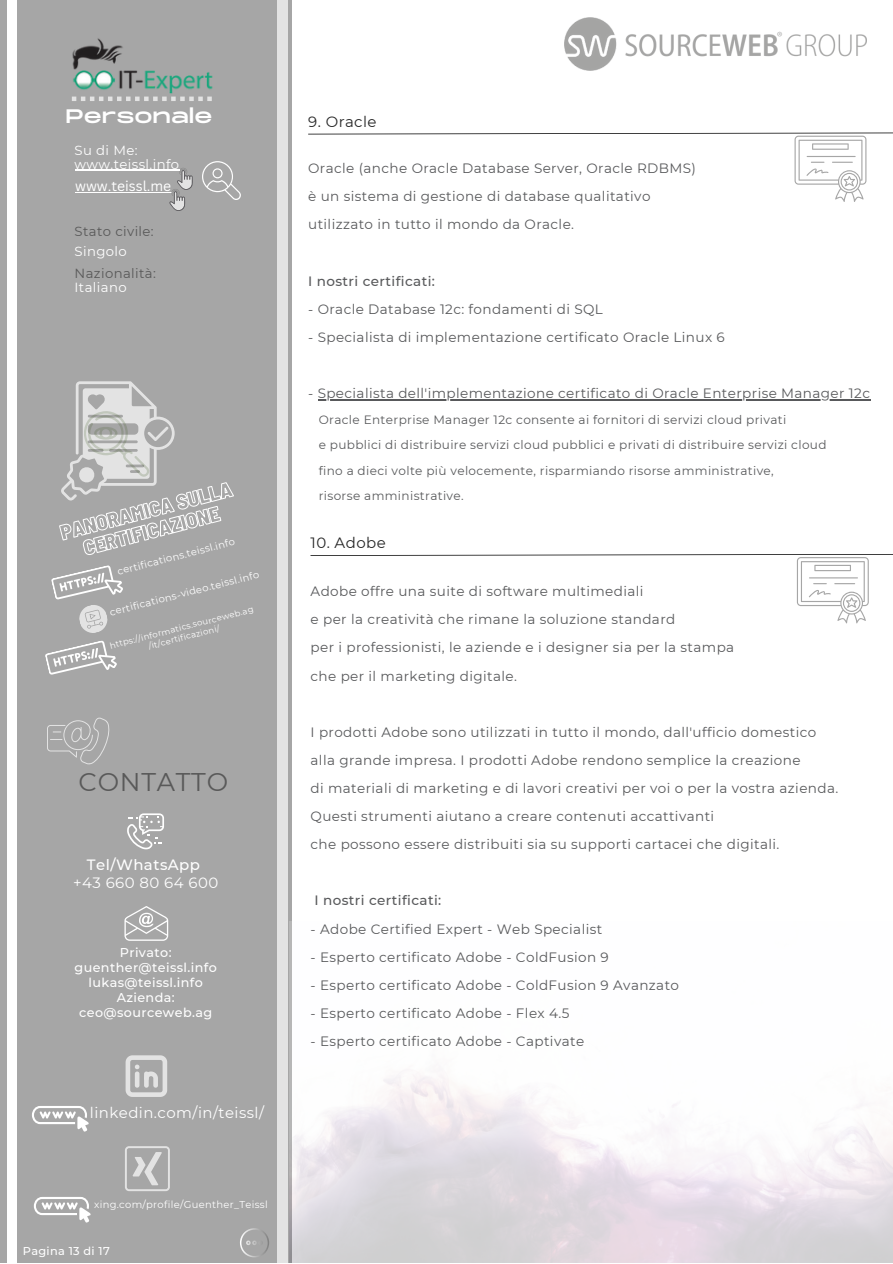
<style>
.page{position:relative;width:893px;height:1264px;background:#fff}
.page>*{position:absolute;margin:0;border:0;box-sizing:border-box;transform-origin:0 0}
.t1{font:25.5px "Montserrat";letter-spacing:.03em;color:#595959}
.t2{font:19.5px "Monument Extended";letter-spacing:.03em;color:#fff}
.t3{font:15px "Montserrat";letter-spacing:.03em;color:#fff}
.t4{font:500 15px "Montserrat";letter-spacing:.03em;color:#fff}
.t5{font:15px "Montserrat";letter-spacing:.03em;color:#262626}
.t6{font:13.95px "Canva Sans";color:#fff}
.t7{font:13.5px/28px "Montserrat";letter-spacing:.03em;color:#58595b}
.t8{font:500 13.5px "Montserrat";letter-spacing:.03em;color:#58595b}
.t9{font:13.2px/14.2px "Montserrat";letter-spacing:.03em;color:#fff}
.t10{font:13.2px "Montserrat";letter-spacing:.03em;color:#595959}
.t11{font:500 12.75px/14.9px "Montserrat";letter-spacing:.03em;color:#fff;text-align:center}
.t12{font:12px/25px "Montserrat";letter-spacing:.03em;color:#58595b}
.t13{font:500 11.4px "Montserrat";letter-spacing:.03em;color:#fff}
.t14{font:10.05px "Montserrat";color:#fff}
.t15{font:9.9px "Montserrat";letter-spacing:.03em;color:#fff}
.t16{font:8.55px/9.9px "Montserrat";color:#fff;text-align:center}
</style>
<div class="page">
<div style="left:0;top:0;width:291px;height:1262px;background:#a6a6a6"></div>
<svg style="left:47px;top:717px;width:62px;height:47px"></svg>
<img style="left:72px;top:38px;width:141px;height:56px">
<svg style="left:72px;top:97px;width:140px;height:4px"></svg>
<svg style="left:240px;top:1228px;width:29px;height:30px"></svg>
<svg style="left:202px;top:161px;width:39px;height:39px"></svg>
<hr style="left:75px;top:192px;width:96px;height:1px;background:#fff">
<svg style="left:169px;top:168px;width:24px;height:43px"></svg>
<svg style="left:126px;top:1055px;width:41px;height:41px"></svg>
<svg style="left:32px;top:1106px;width:57px;height:25px"></svg>
<svg style="left:34px;top:1197px;width:57px;height:25px"></svg>
<svg style="left:125px;top:1146px;width:45px;height:45px"></svg>
<div style="left:7px;top:0;width:9px;height:1262px;background:#fff"></div>
<div style="left:277px;top:0;width:10px;height:1262px;background:#e3e3e3"></div>
<img style="left:564px;top:18px;width:301px;height:53px">
<hr style="left:317px;top:399px;width:553px;height:1px;background:#58595b">
<svg style="left:308px;top:132px;width:584px;height:70px"></svg>
<img style="left:289px;top:921px;width:603px;height:341px">
<svg style="left:310px;top:554px;width:582px;height:69px"></svg>
<svg style="left:127px;top:813px;width:37px;height:36px"></svg>
<svg style="left:124px;top:906px;width:44px;height:34px"></svg>
<svg style="left:45px;top:381px;width:189px;height:294px"></svg>
<hr style="left:75px;top:170px;width:104px;height:1px;background:#fff">
<h2 class="t2" style="left:66px;top:105px;width:148px">Personale</h2>
<p class="t9" style="left:75px;top:143px;width:106px">Su di Me: www.teissl.info</p>
<p class="t6" style="left:75px;top:176px;width:98px">www.teissl.me</p>
<p class="t10" style="left:75px;top:223px;width:81px">Stato civile:</p>
<p class="t9" style="left:75px;top:244px;width:54px">Singolo</p>
<p class="t10" style="left:75px;top:265px;width:83px">Nazionalità:</p>
<p class="t9" style="left:75px;top:280px;width:53px">Italiano</p>
<p class="t14" style="left:116px;top:565px;width:122px;rotate:-14deg">certifications.teissl.info</p>
<p class="t14" style="left:108px;top:605px;width:155px;rotate:-14deg">certifications-video.teissl.info</p>
<p class="t16" style="left:109px;top:640px;width:149px;rotate:-14deg">https://informatics.sourceweb.ag /it/certificazioni/</p>
<h1 class="t1" style="left:79px;top:766px;width:151px">CONTATTO</h1>
<p class="t4" style="left:87px;top:855px;width:115px">Tel/WhatsApp</p>
<p class="t3" style="left:73px;top:873px;width:147px">+43 660 80 64 600</p>
<p class="t4" style="left:87px;top:864px;width:115px">Tel/WhatsApp</p>
<p class="t3" style="left:73px;top:882px;width:147px">+43 660 80 64 600</p>
<p class="t11" style="left:74px;top:945px;width:144px">Privato: guenther@teissl.info lukas@teissl.info<br>Azienda: ceo@sourceweb.ag</p>
<p class="t3" style="left:90px;top:1103px;width:175px">linkedin.com/in/teissl/</p>
<p class="t15" style="left:94px;top:1198px;width:175px">xing.com/profile/Guenther_Teissl</p>
<p class="t13" style="left:23px;top:1243px;width:88px">Pagina 13 di 17</p>
<p class="t5" style="left:308px;top:112px;width:70px">9. Oracle</p>
<p class="t7" style="left:308px;top:154px;width:389px">Oracle (anche Oracle Database Server, Oracle RDBMS) è un sistema di gestione di database qualitativo utilizzato in tutto il mondo da Oracle.</p>
<p class="t8" style="left:308px;top:272px;width:128px">I nostri certificati:</p>
<p class="t7" style="left:308px;top:295px;width:296px">- Oracle Database 12c: fondamenti di SQL</p>
<p class="t7" style="left:308px;top:323px;width:418px">- Specialista di implementazione certificato Oracle Linux 6</p>
<p class="t7" style="left:308px;top:379px;width:563px">- Specialista dell'implementazione certificato di Oracle Enterprise Manager 12c</p>
<p class="t12" style="left:319px;top:407px;width:509px">Oracle Enterprise Manager 12c consente ai fornitori di servizi cloud privati<br>e pubblici di distribuire servizi cloud pubblici e privati di distribuire servizi cloud fino a dieci volte più velocemente, risparmiando risorse amministrative,<br>risorse amministrative.</p>
<p class="t5" style="left:310px;top:533px;width:77px">10. Adobe</p>
<p class="t7" style="left:310px;top:577px;width:425px">Adobe offre una suite di software multimediali<br>e per la creatività che rimane la soluzione standard<br>per i professionisti, le aziende e i designer sia per la stampa che per il marketing digitale.</p>
<p class="t7" style="left:310px;top:718px;width:529px">I prodotti Adobe sono utilizzati in tutto il mondo, dall'ufficio domestico alla grande impresa. I prodotti Adobe rendono semplice la creazione<br>di materiali di marketing e di lavori creativi per voi o per la vostra azienda.<br>Questi strumenti aiutano a creare contenuti accattivanti<br>che possono essere distribuiti sia su supporti cartacei che digitali.</p>
<p class="t8" style="left:314px;top:892px;width:128px">I nostri certificati:</p>
<p class="t7" style="left:310px;top:914px;width:293px">- Adobe Certified Expert - Web Specialist</p>
<p class="t7" style="left:310px;top:942px;width:300px">- Esperto certificato Adobe - ColdFusion 9</p>
<p class="t7" style="left:310px;top:970px;width:370px">- Esperto certificato Adobe - ColdFusion 9 Avanzato</p>
<p class="t7" style="left:310px;top:999px;width:260px">- Esperto certificato Adobe - Flex 4.5</p>
<p class="t7" style="left:310px;top:1027px;width:275px">- Esperto certificato Adobe - Captivate</p>
</div>
